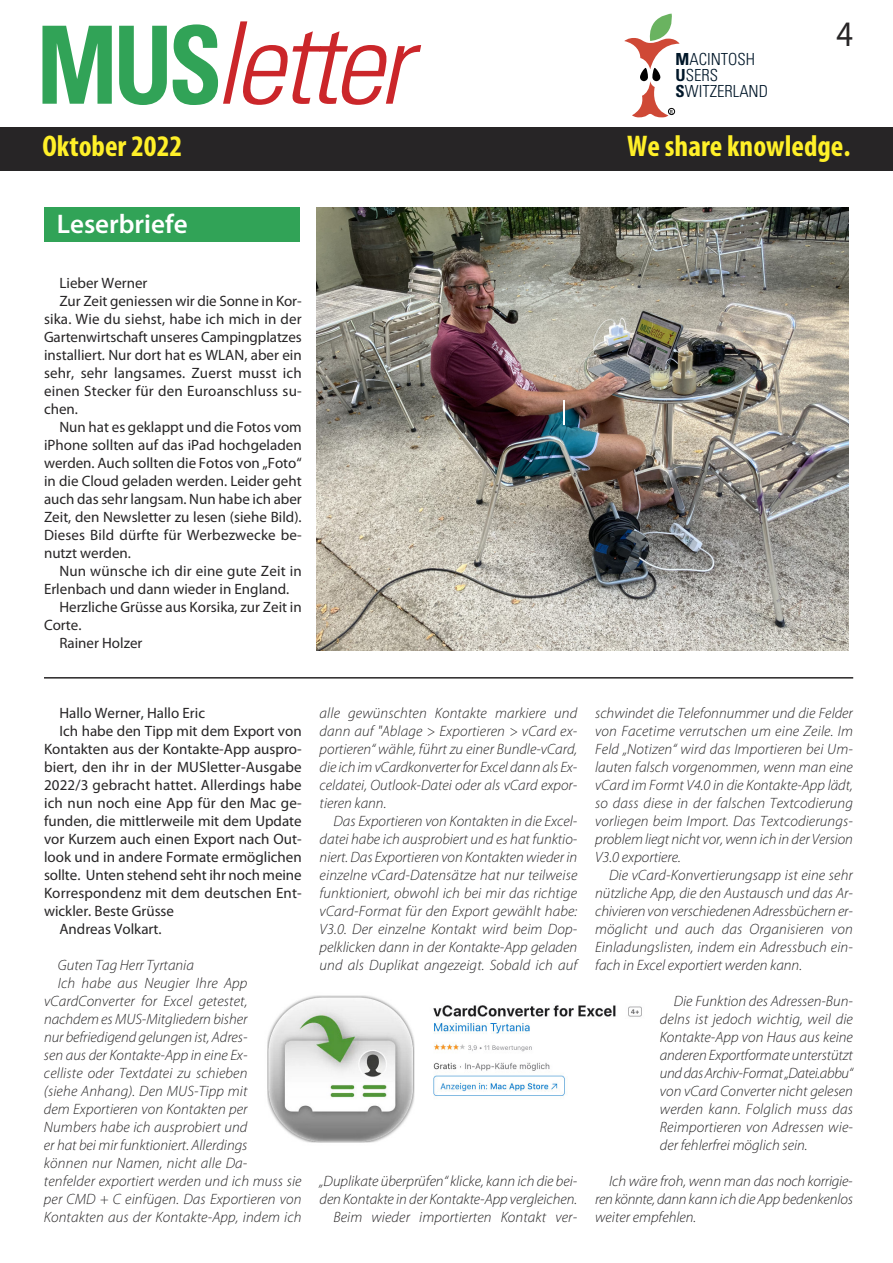
<style>
.page{position:relative;width:893px;height:1263px;background:#fff}
.page>*{position:absolute;margin:0;border:0;box-sizing:border-box;transform-origin:0 0}
.t1{font:italic 300 condensed 114px "Univers";letter-spacing:-.045em;color:#cb262a}
.t2{font:36px "Myriad Pro";color:#272526;scale:.9 1}
.t3{font:700 condensed 30px "Myriad Pro";color:#fff029}
.t4{font:600 27px "Myriad Pro";color:#fff}
.t5{font:300 condensed 16.65px/15.9px "Univers";color:#001729}
.t6{font:italic 300 15px/18px "Myriad Pro";color:#272526;text-align:justify}
.t7{font:15px "Myriad Pro";color:#272526}
.t8{font:condensed 5.7px "Univers";color:#000}
.s1{font-weight:700;font-style:normal;font-size:108px;color:#31a357}
.s2{font-weight:700}
</style>
<div class="page">
<div style="left:0;top:128px;width:893px;height:43px;background:#272526"></div>
<svg style="left:624px;top:14px;width:56px;height:103px"></svg>
<div style="left:668px;top:108px;width:7px;height:7px;border:1px solid #000;border-radius:50%"></div>
<div style="left:44px;top:208px;width:255px;height:34px;background:#31a357"></div>
<img style="left:317px;top:208px;width:531px;height:442px">
<hr style="left:563px;top:401px;width:2px;height:24px;background:#fff">
<hr style="left:44px;top:677px;width:809px;height:1px;background:#272526">
<img style="left:267px;top:995px;width:375px;height:148px">
<h1 class="t1" style="left:37px;top:21px;width:375px"><span class="s1">MUS</span>letter</h1>
<h3 class="t3" style="left:43px;top:135px;width:141px">Oktober 2022</h3>
<h3 class="t3" style="left:627px;top:135px;width:225px">We share knowledge.</h3>
<h2 class="t2" style="left:837px;top:20px;width:20px">4</h2>
<p class="t5" style="left:676px;top:53px;width:94px"><span class="s2">M</span>ACINTOSH<br><span class="s2">U</span>SERS<br><span class="s2">S</span>WITZERLAND</p>
<p class="t8" style="left:670px;top:109px;width:5px">R</p>
<h3 class="t4" style="left:57px;top:213px;width:132px">Leserbriefe</h3>
<p class="t7" style="left:59px;top:278px;width:90px">Lieber Werner</p>
<p class="t7" style="left:59px;top:296px;width:244px">Zur Zeit geniessen wir die Sonne in Kor-</p>
<p class="t7" style="left:44px;top:314px;width:259px">sika. Wie du siehst, habe ich mich in der</p>
<p class="t7" style="left:44px;top:332px;width:259px">Gartenwirtschaft unseres Campingplatzes</p>
<p class="t7" style="left:44px;top:350px;width:259px">installiert. Nur dort hat es WLAN, aber ein</p>
<p class="t7" style="left:44px;top:368px;width:259px">sehr, sehr langsames. Zuerst musst ich</p>
<p class="t7" style="left:44px;top:386px;width:259px">einen Stecker für den Euroanschluss su-</p>
<p class="t7" style="left:44px;top:404px;width:35px">chen.</p>
<p class="t7" style="left:59px;top:422px;width:244px">Nun hat es geklappt und die Fotos vom</p>
<p class="t7" style="left:44px;top:440px;width:259px">iPhone sollten auf das iPad hochgeladen</p>
<p class="t7" style="left:44px;top:458px;width:259px">werden. Auch sollten die Fotos von „Foto“</p>
<p class="t7" style="left:44px;top:476px;width:259px">in die Cloud geladen werden. Leider geht</p>
<p class="t7" style="left:44px;top:494px;width:259px">auch das sehr langsam. Nun habe ich aber</p>
<p class="t7" style="left:44px;top:512px;width:259px">Zeit, den Newsletter zu lesen (siehe Bild).</p>
<p class="t7" style="left:44px;top:530px;width:259px">Dieses Bild dürfte für Werbezwecke be-</p>
<p class="t7" style="left:44px;top:548px;width:88px">nutzt werden.</p>
<p class="t7" style="left:59px;top:566px;width:244px">Nun wünsche ich dir eine gute Zeit in</p>
<p class="t7" style="left:44px;top:584px;width:247px">Erlenbach und dann wieder in England.</p>
<p class="t7" style="left:59px;top:602px;width:244px">Herzliche Grüsse aus Korsika, zur Zeit in</p>
<p class="t7" style="left:44px;top:620px;width:39px">Corte.</p>
<p class="t7" style="left:59px;top:638px;width:85px">Rainer Holzer</p>
<p class="t7" style="left:59px;top:708px;width:147px">Hallo Werner, Hallo Eric</p>
<p class="t7" style="left:59px;top:726px;width:244px">Ich habe den Tipp mit dem Export von</p>
<p class="t7" style="left:44px;top:744px;width:259px">Kontakten aus der Kontakte-App auspro-</p>
<p class="t7" style="left:44px;top:762px;width:259px">biert, den ihr in der MUSletter-Ausgabe</p>
<p class="t7" style="left:44px;top:780px;width:259px">2022/3 gebracht hattet. Allerdings habe</p>
<p class="t7" style="left:44px;top:798px;width:259px">ich nun noch eine App für den Mac ge-</p>
<p class="t7" style="left:44px;top:816px;width:259px">funden, die mittlerweile mit dem Update</p>
<p class="t7" style="left:44px;top:834px;width:259px">vor Kurzem auch einen Export nach Out-</p>
<p class="t7" style="left:44px;top:852px;width:259px">look und in andere Formate ermöglichen</p>
<p class="t7" style="left:44px;top:870px;width:259px">sollte. Unten stehend seht ihr noch meine</p>
<p class="t7" style="left:44px;top:888px;width:259px">Korrespondenz mit dem deutschen Ent-</p>
<p class="t7" style="left:44px;top:906px;width:132px">wickler. Beste Grüsse</p>
<p class="t7" style="left:59px;top:924px;width:104px">Andreas Volkart.</p>
<p class="t6" style="left:58px;top:957px;width:138px">Guten Tag Herr Tyrtania</p>
<p class="t6" style="left:58px;top:975px;width:191px">Ich habe aus Neugier Ihre App</p>
<p class="t6" style="left:44px;top:993px;width:205px">vCardConverter for Excel getestet,</p>
<p class="t6" style="left:44px;top:1011px;width:205px">nachdemes MUS-Mitgliedern bisher</p>
<p class="t6" style="left:44px;top:1029px;width:205px">nur befriedigend gelungen ist, Adres-</p>
<p class="t6" style="left:44px;top:1047px;width:205px">sen aus der Kontakte-App in eine Ex-</p>
<p class="t6" style="left:44px;top:1065px;width:205px">celliste oder Textdatei zu schieben</p>
<p class="t6" style="left:44px;top:1083px;width:205px">(siehe Anhang). Den MUS-Tipp mit</p>
<p class="t6" style="left:44px;top:1101px;width:205px">dem Exportieren von Kontakten per</p>
<p class="t6" style="left:44px;top:1119px;width:205px">Numbers habe ich ausprobiert und</p>
<p class="t6" style="left:44px;top:1137px;width:205px">er hat bei mir funktioniert. Allerdings</p>
<p class="t6" style="left:44px;top:1155px;width:205px">können nur Namen, nicht alle Da-</p>
<p class="t6" style="left:44px;top:1173px;width:259px">tenfelder exportiert werden und ich muss sie</p>
<p class="t6" style="left:44px;top:1191px;width:259px">per CMD + C einfügen. Das Exportieren von</p>
<p class="t6" style="left:44px;top:1209px;width:259px">Kontakten aus der Kontakte-App, indem ich</p>
<p class="t6" style="left:320px;top:705px;width:259px">alle gewünschten Kontakte markiere und dann auf "Ablage &gt; Exportieren &gt; vCard ex&shy;portieren“ wähle, führt zu einer Bundle-vCard, die ich imvCardkonverter for Excel dann als Ex&shy;celdatei, Outlook-Datei oder als vCard expor&shy;tieren kann.</p>
<p class="t6" style="left:320px;top:813px;width:259px;text-indent:14px">Das Exportieren von Kontakten in die Excel&shy;datei habe ich ausprobiert und es hat funktio&shy;niert.Das Exportieren von Kontaktenwieder in einzelne vCard-Datensätze hat nur teilweise funktioniert, obwohl ich bei mir das richtige vCard-Format für den Export gewählt habe:<br>V3.0. Der einzelne Kontakt wird beim Dop&shy;pelklicken dann in der Kontakte-App geladen und als Duplikat angezeigt. Sobald ich auf</p>
<p class="t6" style="left:319px;top:1173px;width:259px;text-align:right">„Duplikate überprüfen“ klicke, kann ich die bei&shy;den Kontakte in der Kontakte-App vergleichen.<br>Beim wieder importierten Kontakt ver-</p>
<p class="t6" style="left:595px;top:705px;width:259px">schwindet die Telefonnummer und die Felder von Facetime verrutschen um eine Zeile. Im Feld „Notizen“ wird das Importieren bei Um&shy;lauten falsch vorgenommen, wenn man eine vCard im Formt V4.0 in die Kontakte-App lädt, so dass diese in der falschen Textcodierung vorliegen beim Import. Das Textcodierungs&shy;problemliegt nicht vor,wenn ich in der Version V3.0 exportiere.</p>
<p class="t6" style="left:595px;top:867px;width:259px;text-indent:14px">Die vCard-Konvertierungsapp ist eine sehr nützliche App, die den Austausch und das Ar&shy;chivieren von verschiedenen Adressbüchern er&shy;möglicht und auch das Organisieren von Einladungslisten, indem ein Adressbuch ein&shy;fach in Excel exportiert werden kann.</p>
<p class="t6" style="left:660px;top:993px;width:195px;text-indent:14px">Die Funktion des Adressen-Bun&shy;delns ist jedoch wichtig, weil die Kontakte-App von Haus aus keine anderen Exportformate unterstützt unddasArchiv-Format„Datei.abbu“ von vCard Converter nicht gelesen werden kann. Folglich muss das Reimportieren von Adressen wie&shy;der fehlerfrei möglich sein.</p>
<p class="t6" style="left:595px;top:1173px;width:259px;text-indent:14px">Ich wäre froh, wenn man das noch korrigie&shy;renkönnte,dann kann ich die App bedenkenlos weiter empfehlen.</p>
</div>
